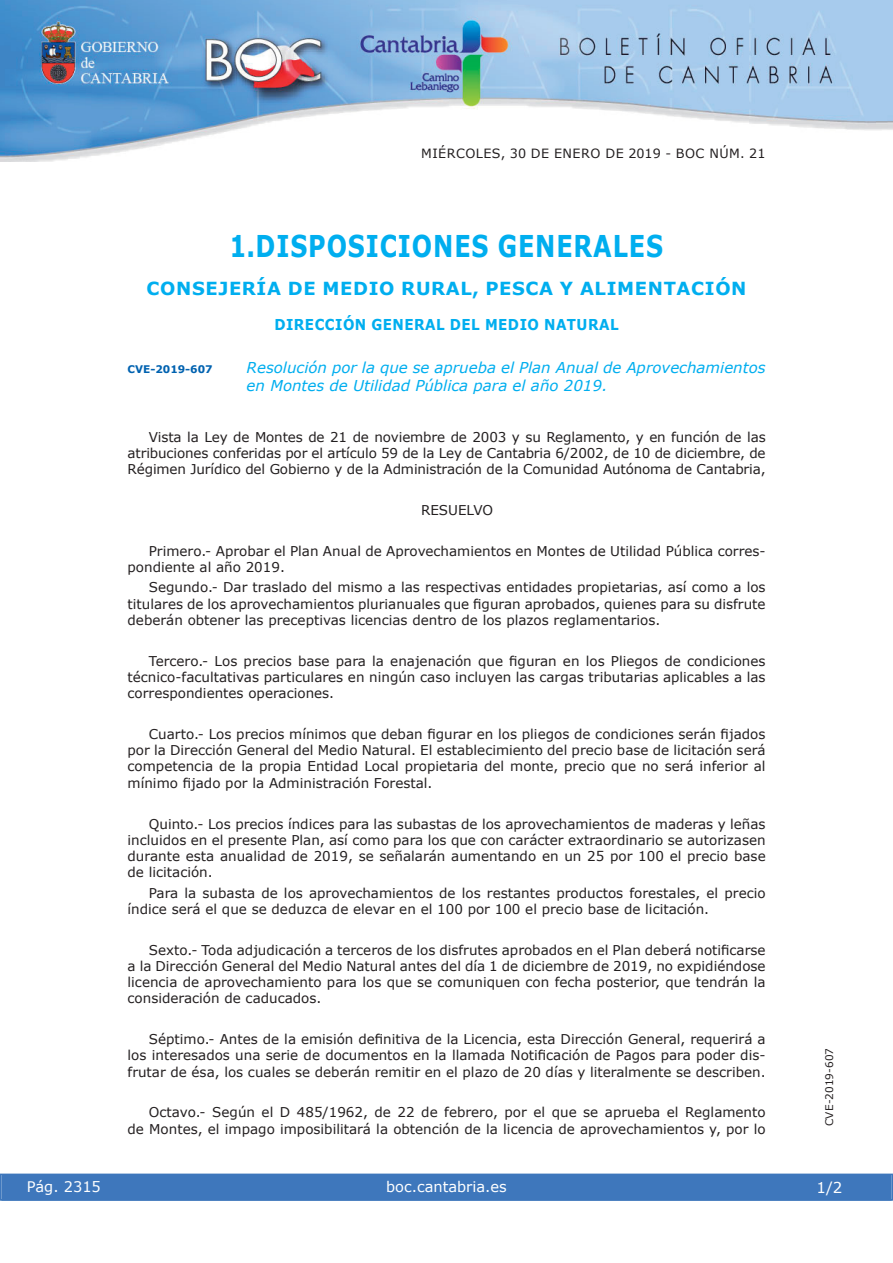
<style>
.page{position:relative;width:893px;height:1263px;background:#fff}
.page>*{position:absolute;margin:0;border:0;box-sizing:border-box;transform-origin:0 0}
.t1{font:700 30px "Verdana";letter-spacing:.035em;color:#00aeef;scale:.8 1}
.t2{font:700 18px "Verdana";letter-spacing:.035em;color:#00aeef}
.t3{font:italic 15px/18px "Verdana";color:#00aeef}
.t4{font:700 15px "Verdana";letter-spacing:.035em;color:#00aeef;scale:.9 1}
.t5{font:15px "Verdana";color:#fff}
.t6{font:14.55px "Verdana";color:#fff}
.t7{font:13.5px/16.2px "Verdana";color:#231f20;text-align:justify}
.t8{font:12.75px "Verdana";letter-spacing:.035em;color:#231f20}
.t9{font:10.5px "Verdana";color:#231f20}
.t10{font:700 10.5px "Verdana";color:#0062b0}
</style>
<div class="page">
<img style="left:0;top:0;width:893px;height:161px">
<div style="left:1px;top:1174px;width:890px;height:27px;background:#3e77bc"></div>
<div style="left:0;top:1174px;width:893px;height:27px;border:1px solid #3e77bc"></div>
<p class="t8" style="left:421px;top:145px;width:346px">MIÉRCOLES, 30 DE ENERO DE 2019 - BOC NÚM. 21</p>
<h1 class="t1" style="left:229px;top:227px;width:544px">1.DISPOSICIONES GENERALES</h1>
<h2 class="t2" style="left:147px;top:277px;width:601px">CONSEJERÍA DE MEDIO RURAL, PESCA Y ALIMENTACIÓN</h2>
<p class="t4" style="left:274px;top:315px;width:384px">DIRECCIÓN GENERAL DEL MEDIO NATURAL</p>
<p class="t10" style="left:128px;top:363px;width:87px">CVE-2019-607</p>
<p class="t3" style="left:247px;top:358px;width:520px">Resolución por la que se aprueba el Plan Anual de Aprovechamientos en Montes de Utilidad Pública para el año 2019.</p>
<p class="t7" style="left:128px;top:428px;width:640px;text-indent:21px">Vista la Ley de Montes de 21 de noviembre de 2003 y su Reglamento, y en función de las atribuciones conferidas por el artículo 59 de la Ley de Cantabria 6/2002, de 10 de diciembre, de Régimen Jurídico del Gobierno y de la Administración de la Comunidad Autónoma de Cantabria,</p>
<p class="t7" style="left:421px;top:501px;width:74px">RESUELVO</p>
<p class="t7" style="left:128px;top:542px;width:639px;text-indent:21px">Primero.- Aprobar el Plan Anual de Aprovechamientos en Montes de Utilidad Pública corres&shy;pondiente al año 2019.</p>
<p class="t7" style="left:128px;top:579px;width:639px;text-indent:21px">Segundo.- Dar traslado del mismo a las respectivas entidades propietarias, así como a los titulares de los aprovechamientos plurianuales que figuran aprobados, quienes para su disfrute deberán obtener las preceptivas licencias dentro de los plazos reglamentarios.</p>
<p class="t7" style="left:128px;top:652px;width:639px;text-indent:21px">Tercero.- Los precios base para la enajenación que figuran en los Pliegos de condiciones técnico-facultativas particulares en ningún caso incluyen las cargas tributarias aplicables a las correspondientes operaciones.</p>
<p class="t7" style="left:128px;top:726px;width:639px;text-indent:21px">Cuarto.- Los precios mínimos que deban figurar en los pliegos de condiciones serán fijados por la Dirección General del Medio Natural. El establecimiento del precio base de licitación será competencia de la propia Entidad Local propietaria del monte, precio que no será inferior al mínimo fijado por la Administración Forestal.</p>
<p class="t7" style="left:128px;top:815px;width:640px;text-indent:21px">Quinto.- Los precios índices para las subastas de los aprovechamientos de maderas y leñas incluidos en el presente Plan, así como para los que con carácter extraordinario se autorizasen durante esta anualidad de 2019, se señalarán aumentando en un 25 por 100 el precio base de licitación.</p>
<p class="t7" style="left:128px;top:884px;width:639px;text-indent:21px">Para la subasta de los aprovechamientos de los restantes productos forestales, el precio índice será el que se deduzca de elevar en el 100 por 100 el precio base de licitación.</p>
<p class="t7" style="left:128px;top:941px;width:639px;text-indent:21px">Sexto.- Toda adjudicación a terceros de los disfrutes aprobados en el Plan deberá notificarse a la Dirección General del Medio Natural antes del día 1 de diciembre de 2019, no expidiéndose licencia de aprovechamiento para los que se comuniquen con fecha posterior, que tendrán la consideración de caducados.</p>
<p class="t7" style="left:128px;top:1031px;width:639px;text-indent:21px">Séptimo.- Antes de la emisión definitiva de la Licencia, esta Dirección General, requerirá a los interesados una serie de documentos en la llamada Notificación de Pagos para poder dis&shy;frutar de ésa, los cuales se deberán remitir en el plazo de 20 días y literalmente se describen.</p>
<p class="t7" style="left:128px;top:1104px;width:640px;text-align:right">Octavo.- Según el D 485/1962, de 22 de febrero, por el que se aprueba el Reglamento<br>de Montes, el impago imposibilitará la obtención de la licencia de aprovechamientos y, por lo</p>
<p class="t6" style="left:27px;top:1177px;width:76px">Pág. 2315</p>
<p class="t6" style="left:386px;top:1178px;width:122px">boc.cantabria.es</p>
<p class="t9" style="left:823px;top:1126px;width:80px;rotate:-90deg">CVE-2019-607</p>
<p class="t5" style="left:816px;top:1178px;width:27px">1/2</p>
</div>
